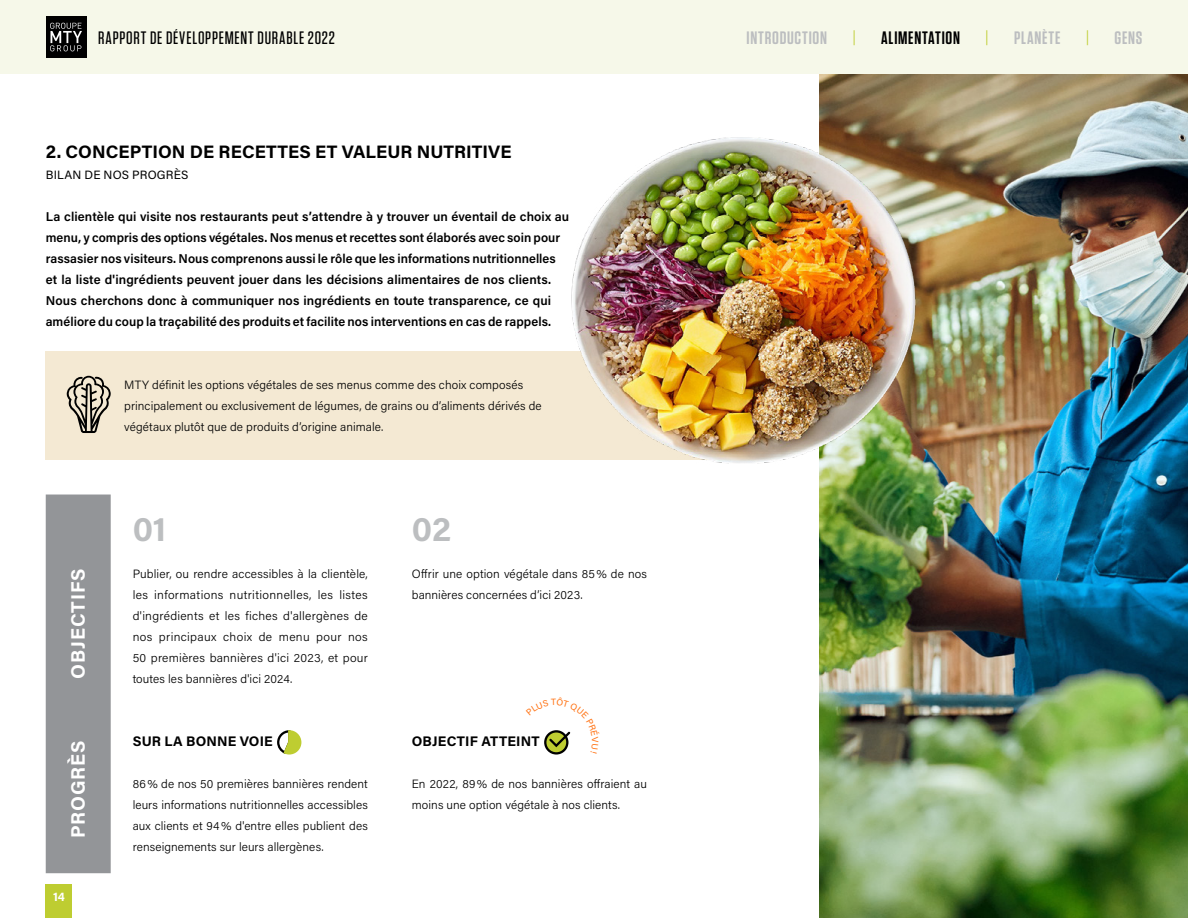
<style>
.page{position:relative;width:1188px;height:918px;background:#fff}
.page>*{position:absolute;margin:0;border:0;box-sizing:border-box;transform-origin:0 0}
.t1{font:700 33px "Acumin Pro";color:#bcbec0}
.t2{font:700 19.5px "Acumin Pro";letter-spacing:.045em;color:#fff}
.t3{font:700 18px "Acumin Pro";letter-spacing:.005em;color:#000}
.t4{font:500 18px "Tungsten";letter-spacing:.045em;color:#000}
.t5{font:600 18px "Tungsten";letter-spacing:.04em;color:#bcbec0}
.t6{font:600 18px "Tungsten";letter-spacing:.04em;color:#000}
.t7{font:18px "Tungsten";color:#becd31}
.t8{font:700 13.8px "Acumin Pro";letter-spacing:.015em;color:#000}
.t9{font:600 12.75px/21px "Acumin Pro";letter-spacing:.005em;color:#000}
.t10{font:300 12px/21px "Acumin Pro";letter-spacing:.01em;color:#000}
.t11{font:12px "Acumin Pro";letter-spacing:.015em;color:#000}
.t12{font:700 12px "Acumin Pro";color:#fff}
</style>
<div class="page">
<img style="left:819px;top:74px;width:369px;height:844px">
<div style="left:46px;top:351px;width:695px;height:108px;background:#f4e9d3"></div>
<svg style="left:67px;top:376px;width:44px;height:57px"></svg>
<img style="left:560px;top:118px;width:375px;height:353px">
<div style="left:46px;top:495px;width:65px;height:378px;background:#939598"></div>
<svg style="left:277px;top:730px;width:25px;height:25px"></svg>
<div style="left:544px;top:730px;width:24px;height:25px;border:2px solid #000;border-radius:50%"></div>
<div style="left:46px;top:885px;width:26px;height:33px;background:#becd31"></div>
<div style="left:0;top:0;width:1188px;height:74px;background:#f6f8e9"></div>
<div style="left:46px;top:16px;width:40px;height:42px;background:#000"></div>
<svg style="left:50px;top:23px;width:32px;height:28px"></svg>
<svg style="left:544px;top:730px;width:27px;height:24px"></svg>
<h3 class="t4" style="left:98px;top:29px;width:238px">RAPPORT DE DÉVELOPPEMENT DURABLE 2022</h3>
<h3 class="t5" style="left:747px;top:29px;width:82px">INTRODUCTION</h3>
<h3 class="t7" style="left:852px;top:29px;width:6px">|</h3>
<h3 class="t6" style="left:881px;top:29px;width:80px">ALIMENTATION</h3>
<h3 class="t7" style="left:985px;top:29px;width:6px">|</h3>
<h3 class="t5" style="left:1014px;top:29px;width:48px">PLANÈTE</h3>
<h3 class="t7" style="left:1085px;top:29px;width:6px">|</h3>
<h3 class="t5" style="left:1115px;top:29px;width:29px">GENS</h3>
<h3 class="t3" style="left:46px;top:139px;width:467px">2. CONCEPTION DE RECETTES ET VALEUR NUTRITIVE</h3>
<p class="t11" style="left:46px;top:167px;width:144px">BILAN DE NOS PROGRÈS</p>
<p class="t9" style="left:46px;top:206px;width:525px">La clientèle qui visite nos restaurants peut s’attendre à y trouver un éventail de choix au menu, y compris des options végétales. Nos menus et recettes sont élaborés avec soin pour rassasier nos visiteurs. Nous comprenons aussi le rôle que les informations nutritionnelles et la liste d'ingrédients peuvent jouer dans les décisions alimentaires de nos clients.<br>Nous cherchons donc à communiquer nos ingrédients en toute transparence, ce qui améliore du coup la traçabilité des produits et facilite nos interventions en cas de rappels.</p>
<h2 class="t2" style="left:64px;top:679px;width:111px;rotate:-90deg">OBJECTIFS</h2>
<p class="t10" style="left:124px;top:374px;width:419px">MTY définit les options végétales de ses menus comme des choix composés principalement ou exclusivement de légumes, de grains ou d’aliments dérivés de végétaux plutôt que de produits d’origine animale.</p>
<h1 class="t1" style="left:133px;top:506px;width:35px">01</h1>
<p class="t10" style="left:133px;top:563px;width:237px;text-align:justify">Publier, ou rendre accessibles à la clientèle, les informations nutritionnelles, les listes d'ingrédients et les fiches d'allergènes de nos principaux choix de menu pour nos 50 premières bannières d'ici 2023, et pour toutes les bannières d'ici 2024.</p>
<h1 class="t1" style="left:412px;top:506px;width:41px">02</h1>
<p class="t10" style="left:412px;top:563px;width:237px">Offrir une option végétale dans 85% de nos bannières concernées d’ici 2023.</p>
<h2 class="t2" style="left:64px;top:838px;width:99px;rotate:-90deg">PROGRÈS</h2>
<p class="t8" style="left:133px;top:732px;width:142px">SUR LA BONNE VOIE</p>
<p class="t10" style="left:133px;top:773px;width:237px;text-align:justify">86% de nos 50 premières bannières rendent leurs informations nutritionnelles accessibles aux clients et 94% d'entre elles publient des renseignements sur leurs allergènes.</p>
<p class="t12" style="left:53px;top:888px;width:13px">14</p>
<p class="t8" style="left:412px;top:732px;width:129px">OBJECTIF ATTEINT</p>
<p class="t10" style="left:412px;top:773px;width:237px">En 2022, 89% de nos bannières offraient au moins une option végétale à nos clients.</p>
</div>
